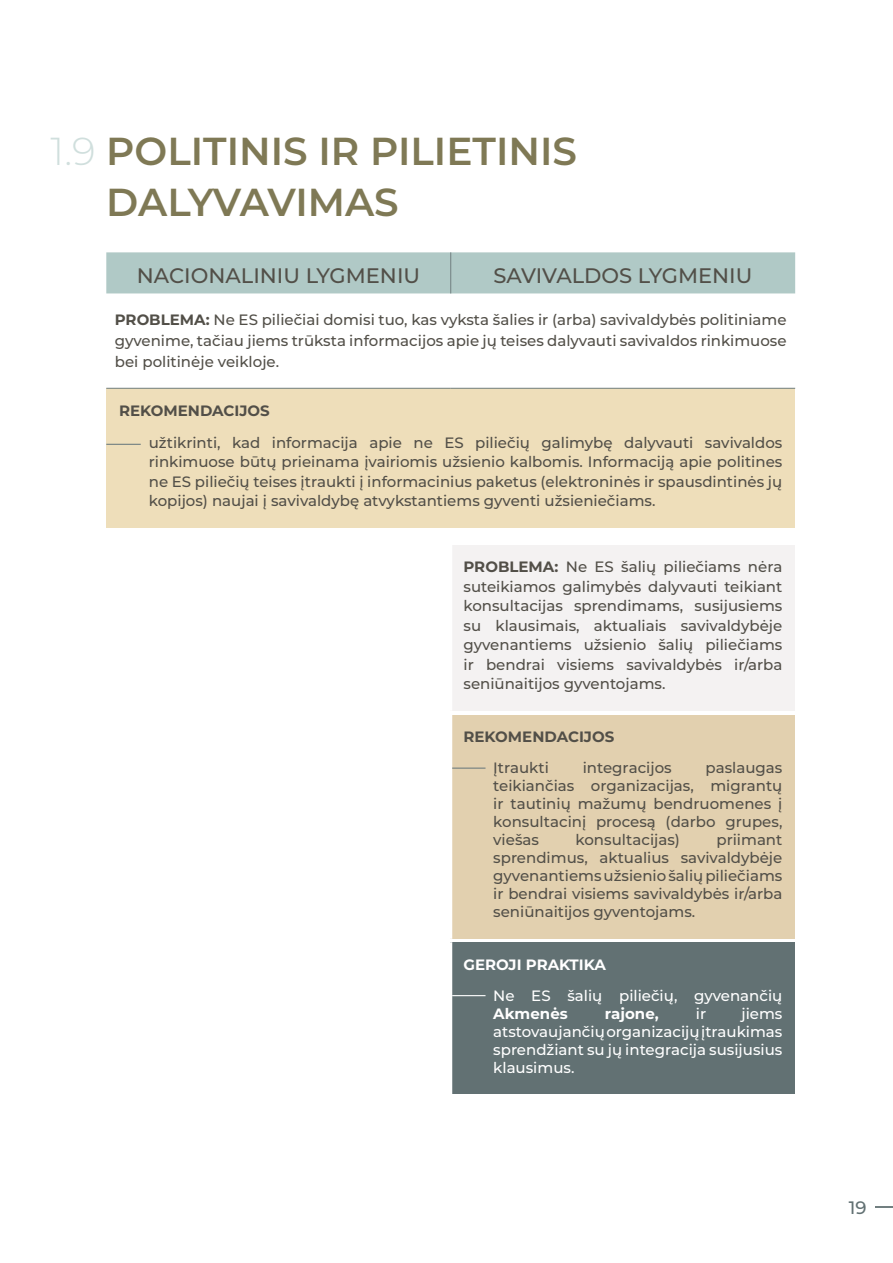
<style>
.page{position:relative;width:893px;height:1263px;background:#fff}
.page>*{position:absolute;margin:0;border:0;box-sizing:border-box;transform-origin:0 0}
.t1{font:600 39px/51px "Montserrat";color:#7f7955}
.t2{font:500 21px "Montserrat";color:#524f48}
.t3{font:500 18px "Montserrat";color:#627173}
.t4{font:500 15px/19.5px "Montserrat";color:#524f48;text-align:justify}
.t5{font:500 15px/18px "Montserrat";color:#fff;text-align:justify}
.t6{font:700 15px "Montserrat";color:#524f48}
.t7{font:700 15px "Montserrat";color:#fff}
.s1{font-weight:300;color:#d0dfdd}
.s2{font-weight:700}
</style>
<div class="page">
<svg style="left:875px;top:1206px;width:18px;height:2px"></svg>
<div style="left:106px;top:252px;width:689px;height:41px;background:#b0c9c6"></div>
<div style="left:106px;top:388px;width:689px;height:140px;background:#eedeba"></div>
<div style="left:451px;top:545px;width:344px;height:165px;background:#f4f2f2"></div>
<div style="left:451px;top:715px;width:344px;height:223px;background:#e2d0af"></div>
<div style="left:451px;top:943px;width:344px;height:151px;background:#627173"></div>
<hr style="left:106px;top:388px;width:345px;height:1px;background:#717f80">
<hr style="left:451px;top:388px;width:344px;height:1px;background:#717f80">
<hr style="left:450px;top:252px;width:1px;height:41px;background:#717f80">
<hr style="left:449px;top:545px;width:3px;height:165px;background:#fff">
<hr style="left:449px;top:715px;width:3px;height:223px;background:#fff">
<hr style="left:449px;top:943px;width:3px;height:151px;background:#fff">
<hr style="left:106px;top:444px;width:35px;height:1px;background:#717f80">
<hr style="left:452px;top:767px;width:33px;height:2px;background:#717f80">
<hr style="left:452px;top:995px;width:33px;height:1px;background:#fff">
<h1 class="t1" style="left:106px;top:124px;width:472px;text-indent:-56px"><span class="s1">1.9</span> POLITINIS IR PILIETINIS<br>DALYVAVIMAS</h1>
<h2 class="t2" style="left:137px;top:261px;width:285px">NACIONALINIU LYGMENIU</h2>
<h2 class="t2" style="left:494px;top:261px;width:260px">SAVIVALDOS LYGMENIU</h2>
<p class="t4" style="left:115px;top:309px;width:673px;line-height:21px"><span class="s2">PROBLEMA:</span> Ne ES piliečiai domisi tuo, kas vyksta šalies ir (arba) savivaldybės politiniame gyvenime, tačiau jiems trūksta informacijos apie jų teises dalyvauti savivaldos rinkimuose bei politinėje veikloje.</p>
<p class="t6" style="left:119px;top:399px;width:152px">REKOMENDACIJOS</p>
<p class="t4" style="left:149px;top:432px;width:635px">užtikrinti, kad informacija apie ne ES piliečių galimybę dalyvauti savivaldos rinkimuose būtų prieinama įvairiomis užsienio kalbomis. Informaciją apie politines ne ES piliečių teises įtraukti į informacinius paketus (elektroninės ir spausdintinės jų kopijos) naujai į savivaldybę atvykstantiems gyventi užsieniečiams.</p>
<p class="t4" style="left:463px;top:556px;width:320px"><span class="s2">PROBLEMA:</span> Ne ES šalių piliečiams nėra suteikiamos galimybės dalyvauti teikiant konsultacijas sprendimams, susijusiems su klausimais, aktualiais savivaldybėje gyvenantiems užsienio šalių piliečiams ir bendrai visiems savivaldybės ir/arba seniūnaitijos gyventojams.</p>
<p class="t6" style="left:463px;top:726px;width:152px">REKOMENDACIJOS</p>
<p class="t4" style="left:493px;top:757px;width:57px">Įtraukti</p>
<p class="t4" style="left:583px;top:757px;width:90px">integracijos</p>
<p class="t4" style="left:493px;top:758px;width:291px;line-height:18px;text-indent:212px">paslaugas teikiančias organizacijas, migrantų ir tautinių mažumų bendruomenes į konsultacinį procesą (darbo grupes, viešas</p>
<p class="t4" style="left:493px;top:830px;width:291px;line-height:18px;text-indent:223px">priimant sprendimus, aktualius savivaldybėje gyvenantiems užsienio šalių piliečiams ir bendrai visiems savivaldybės ir/arba seniūnaitijos gyventojams.</p>
<p class="t7" style="left:463px;top:954px;width:144px">GEROJI PRAKTIKA</p>
<p class="t5" style="left:493px;top:986px;width:291px">Ne ES šalių piliečių, gyvenančių</p>
<p class="t7" style="left:493px;top:1002px;width:76px">Akmenės</p>
<p class="t7" style="left:605px;top:1002px;width:55px">rajone,</p>
<p class="t5" style="left:696px;top:1004px;width:12px">ir</p>
<p class="t4" style="left:575px;top:829px;width:106px">konsultacijas)</p>
<p class="t5" style="left:493px;top:1004px;width:291px;text-indent:248px">jiems atstovaujančių organizacijų įtraukimas sprendžiant su jų integracija susijusius klausimus.</p>
<p class="t3" style="left:849px;top:1195px;width:19px">19</p>
</div>
